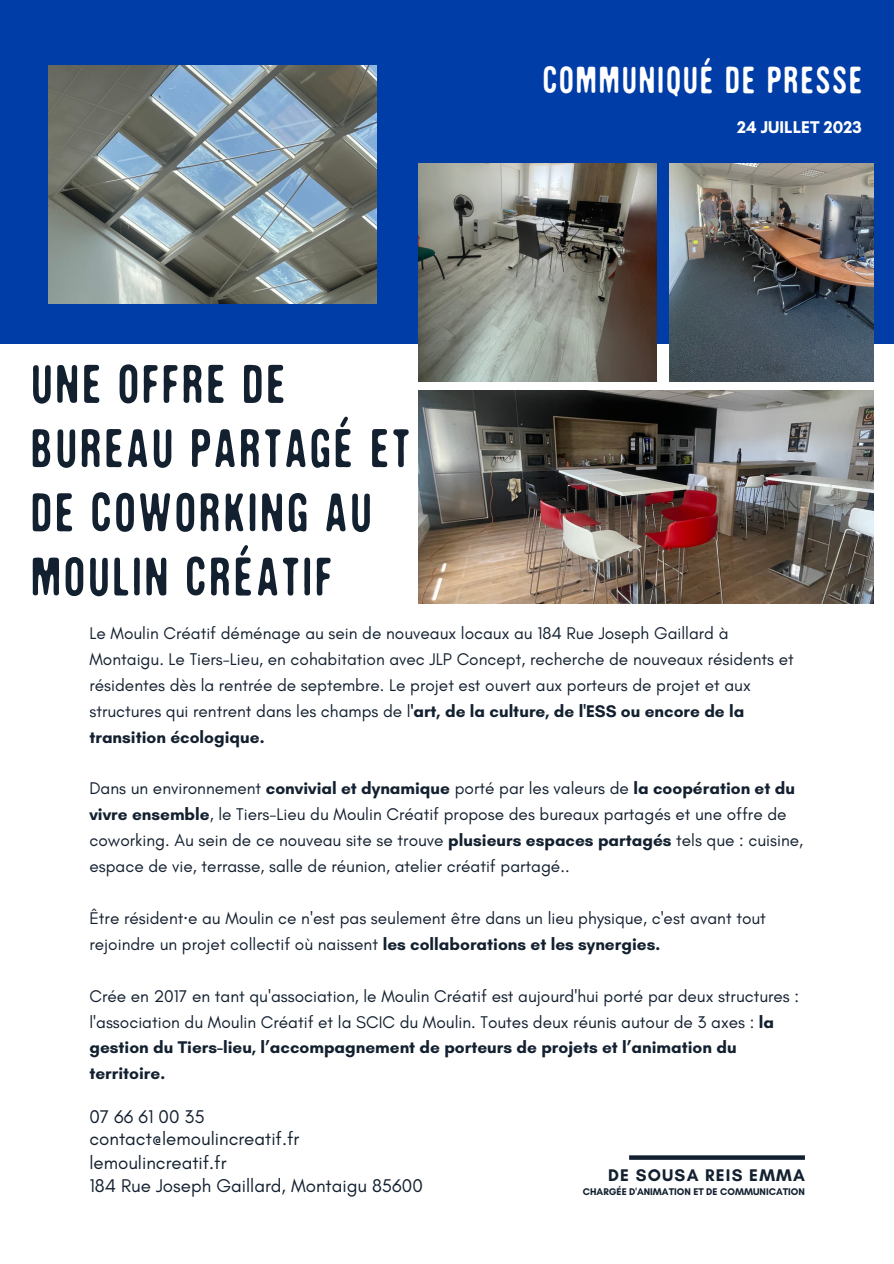
<style>
.page{position:relative;width:894px;height:1264px;background:#fff}
.page>*{position:absolute;margin:0;border:0;box-sizing:border-box;transform-origin:0 0}
.t1{font:56.4px/64.2px "DCC Thealiensarecoming";letter-spacing:.07em;color:#13202f}
.t2{font:39.15px "DCC Thealiensarecoming";letter-spacing:.07em;color:#fff}
.t3{font:18.75px "Glacial Indifference";color:#13202f}
.t4{font:17.25px/26px "Glacial Indifference";color:#13202f}
.t5{font:700 17.25px "Glacial Indifference";letter-spacing:.07em;color:#13202f}
.t6{font:700 17.25px "Glacial Indifference";color:#fff}
.t7{font:700 9.9px "Glacial Indifference";color:#13202f}
.s1{font-weight:700}
.s2{font-family:"Noto Sans"}
</style>
<div class="page">
<div style="left:0;top:0;width:893px;height:344px;background:#003da6"></div>
<svg style="left:629px;top:1155px;width:175px;height:4px"></svg>
<img style="left:49px;top:65px;width:327px;height:239px">
<img style="left:419px;top:163px;width:237px;height:218px">
<img style="left:669px;top:163px;width:204px;height:218px">
<img style="left:419px;top:391px;width:453px;height:213px">
<p class="t2" style="left:543px;top:63px;width:320px">COMMUNIQUÉ DE PRESSE</p>
<p class="t1" style="left:31px;top:357px;width:379px">UNE OFFRE DE<br>BUREAU PARTAGÉ ET<br>DE COWORKING AU<br>MOULIN CRÉATIF</p>
<p class="t6" style="left:737px;top:116px;width:126px">24 JUILLET 2023</p>
<p class="t4" style="left:89px;top:620px;width:705px">Le Moulin Créatif déménage au sein de nouveaux locaux au 184 Rue Joseph Gaillard à Montaigu. Le Tiers-Lieu, en cohabitation avec JLP Concept, recherche de nouveaux résidents et résidentes dès la rentrée de septembre. Le projet est ouvert aux porteurs de projet et aux structures qui rentrent dans les champs de l<span class="s1">'art, de la culture, de l'ESS ou encore de la transition écologique.</span></p>
<p class="t4" style="left:89px;top:775px;width:715px">Dans un environnement <span class="s1">convivial et dynamique</span> porté par les valeurs de <span class="s1">la coopération et du vivre ensemble</span>, le Tiers-Lieu du Moulin Créatif propose des bureaux partagés et une offre de coworking. Au sein de ce nouveau site se trouve <span class="s1">plusieurs espaces partagés</span> tels que : cuisine, espace de vie, terrasse, salle de réunion, atelier créatif partagé..</p>
<p class="t4" style="left:89px;top:904px;width:677px">Être résident<span class="s2">·</span>e au Moulin ce n'est pas seulement être dans un lieu physique, c'est avant tout rejoindre un projet collectif où naissent <span class="s1">les collaborations et les synergies.</span></p>
<p class="t4" style="left:89px;top:982px;width:711px">Crée en 2017 en tant qu'association, le Moulin Créatif est aujourd'hui porté par deux structures : l'association du Moulin Créatif et la SCIC du Moulin. Toutes deux réunis autour de 3 axes : <span class="s1">la gestion du Tiers-lieu, l’accompagnement de porteurs de projets et l’animation du territoire.</span></p>
<p class="t3" style="left:89px;top:1104px;width:117px">07 66 61 00 35</p>
<p class="t3" style="left:89px;top:1127px;width:211px">contact@lemoulincreatif.fr</p>
<p class="t3" style="left:89px;top:1150px;width:138px">lemoulincreatif.fr</p>
<p class="t3" style="left:89px;top:1174px;width:335px">184 Rue Joseph Gaillard, Montaigu 85600</p>
<p class="t5" style="left:608px;top:1164px;width:198px">DE SOUSA REIS EMMA</p>
<p class="t7" style="left:582px;top:1185px;width:223px">CHARGÉE D'ANIMATION ET DE COMMUNICATION</p>
</div>
